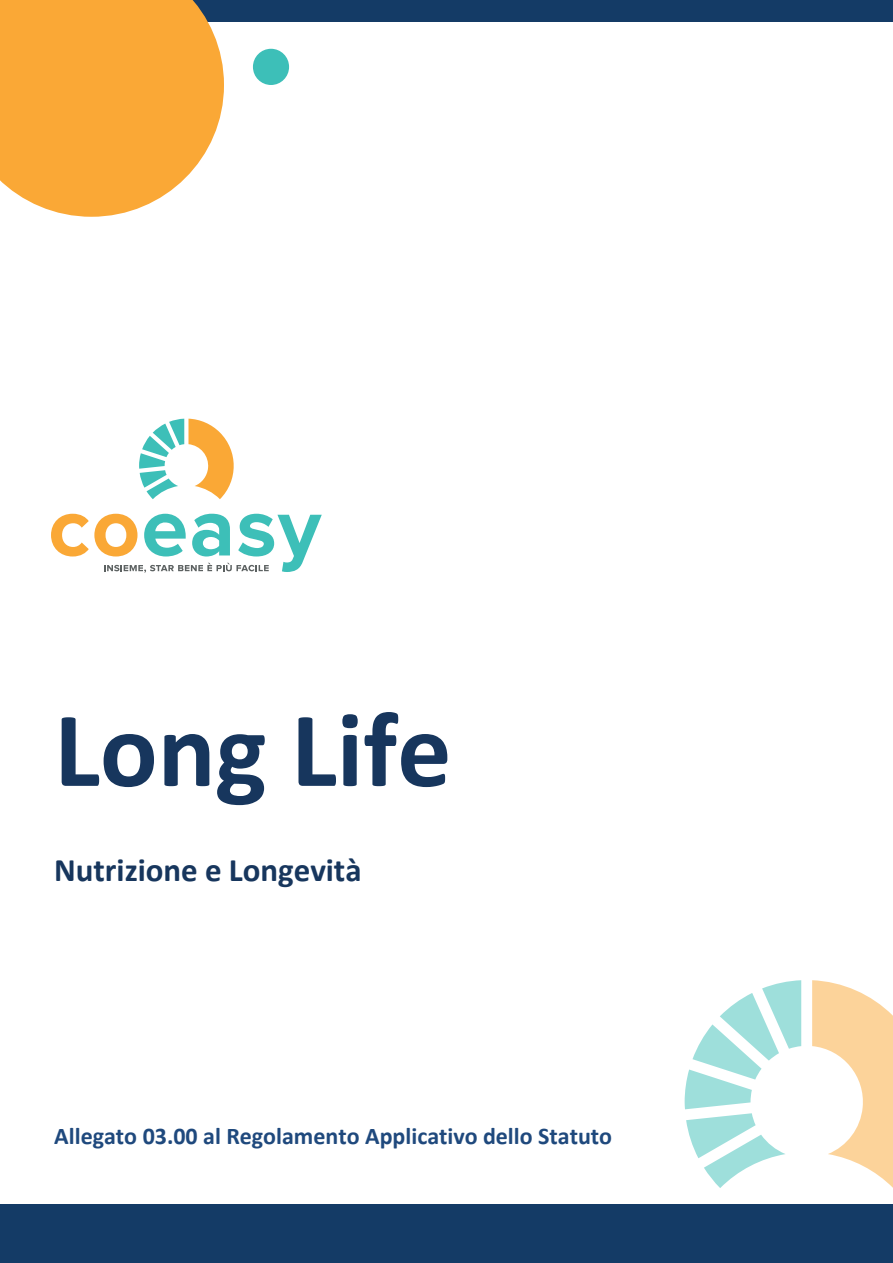
<style>
.page{position:relative;width:893px;height:1263px;background:#fff}
.page>*{position:absolute;margin:0;border:0;box-sizing:border-box;transform-origin:0 0}
.t1{font:700 108px "Calibri";color:#17365d}
.t2{font:700 33px "Calibri";color:#17365d}
.t3{font:700 24px "Calibri";color:#1f497d}
</style>
<div class="page">
<div style="left:0;top:1204px;width:893px;height:59px;background:#143b66"></div>
<div style="left:0;top:0;width:893px;height:21px;background:#143b66"></div>
<svg style="left:51px;top:514px;width:271px;height:59px"></svg>
<svg style="left:139px;top:419px;width:95px;height:80px"></svg>
<div style="left:253px;top:49px;width:36px;height:36px;background:#3dbfb8;border-radius:50%"></div>
<svg style="left:812px;top:980px;width:81px;height:208px"></svg>
<svg style="left:685px;top:980px;width:116px;height:208px"></svg>
<svg style="left:0;top:0;width:224px;height:217px;fill:#faa836"></svg>
<h1 class="t1" style="left:54px;top:681px;width:399px">Long Life</h1>
<h2 class="t2" style="left:54px;top:849px;width:309px">Nutrizione e Longevità</h2>
<p class="t3" style="left:54px;top:1119px;width:559px">Allegato 03.00 al Regolamento Applicativo dello Statuto</p>
</div>
